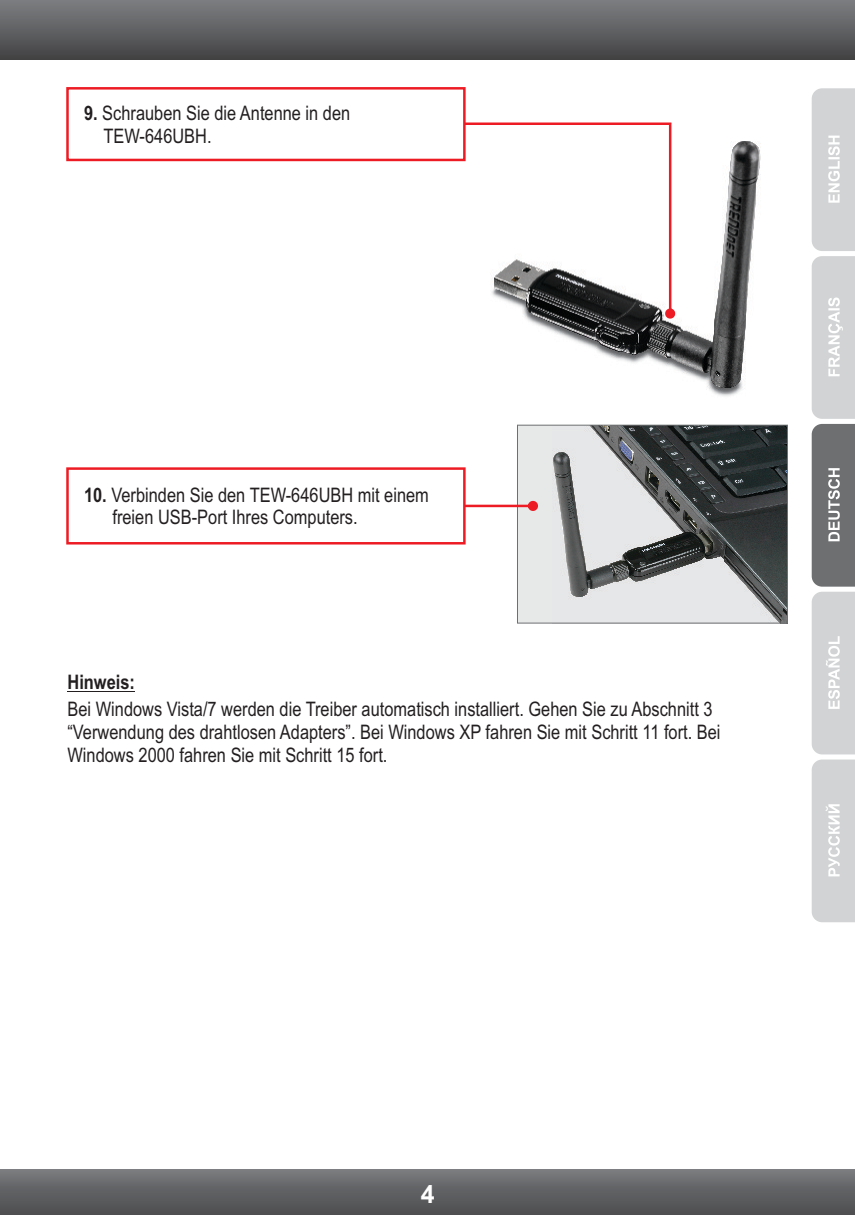
<style>
.page{position:relative;width:855px;height:1215px;background:#fff}
.page>*{position:absolute;margin:0;border:0;box-sizing:border-box;transform-origin:0 0}
.t1{font:700 25px "Arial";color:#fff}
.t2{font:20px/22.8px "Arial Narrow";color:#231f20}
.t3{font:700 20px "Arial Narrow";color:#231f20}
.s1{font-weight:700}
</style>
<div class="page">
<svg style="left:812px;top:88px;width:43px;height:666px;background:#bdbfc0"></svg>
<svg style="left:812px;top:760px;width:43px;height:162px;background:#d3d5d6"></svg>
<div style="left:0;top:0;width:855px;height:59px;background:linear-gradient(to bottom,#7d7f81,#434345)"></div>
<div style="left:0;top:1170px;width:855px;height:45px;background:linear-gradient(to bottom,#77787b,#4c4c4e)"></div>
<hr style="left:68px;top:691px;width:67px;height:1px;background:#231f20">
<div style="left:517px;top:425px;width:271px;height:198px;background:#e7e8e8"></div>
<img style="left:553px;top:427px;width:233px;height:194px">
<div style="left:517px;top:425px;width:271px;height:198px;border:1px solid #6d6f71"></div>
<svg style="left:66px;top:466px;width:472px;height:80px"></svg>
<img style="left:527px;top:142px;width:233px;height:254px">
<svg style="left:467px;top:123px;width:208px;height:196px"></svg>
<svg style="left:66px;top:87px;width:401px;height:75px"></svg>
<p class="t2" style="left:103px;top:103px;width:248px;text-indent:-19px"><span class="s1">9.</span> Schrauben Sie die Antenne in den<br>TEW-646UBH.</p>
<p class="t2" style="left:113px;top:485px;width:318px;text-indent:-28px"><span class="s1">10.</span> Verbinden Sie den TEW-646UBH mit einem freien USB-Port Ihres Computers.</p>
<p class="t3" style="left:68px;top:674px;width:69px">Hinweis:</p>
<p class="t2" style="left:67px;top:700px;width:655px">Bei Windows Vista/7 werden die Treiber automatisch installiert. Gehen Sie zu Abschnitt 3 “Verwendung des drahtlosen Adapters”. Bei Windows XP fahren Sie mit Schritt 11 fort. Bei<br>Windows 2000 fahren Sie mit Schritt 15 fort.</p>
<p class="t1" style="left:421px;top:1185px;width:15px">4</p>
</div>
